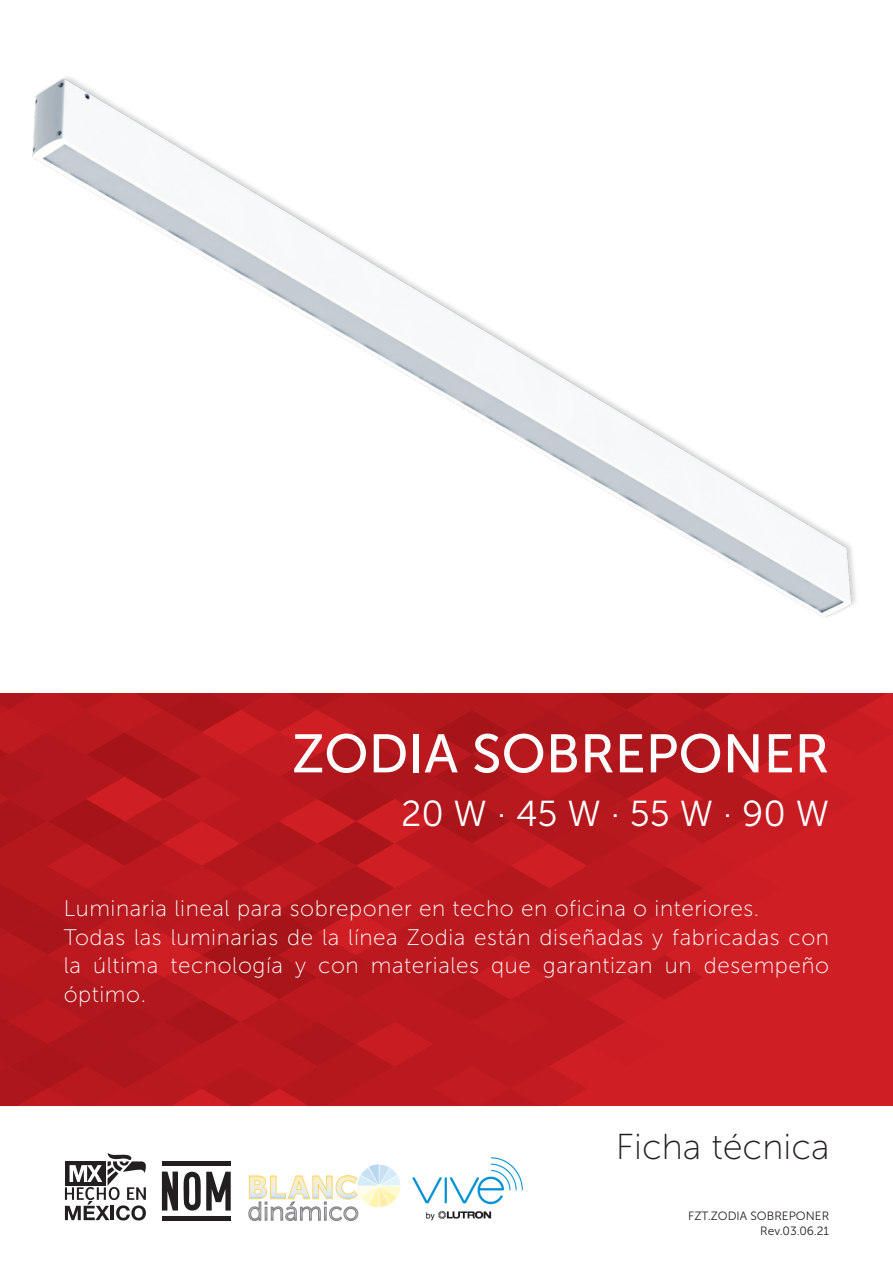
<style>
.page{position:relative;width:893px;height:1263px;background:#fff}
.page>*{position:absolute;margin:0;border:0;box-sizing:border-box;transform-origin:0 0}
.t1{font:54px "Museo Sans 500";color:#fff}
.t2{font:36px "Museo Sans 300";color:#fff}
.t3{font:36px "Museo Sans 100";color:#231f20}
.t4{font:22.5px/28.5px "Museo Sans 100";letter-spacing:.025em;color:#fff;text-align:justify}
.t5{font:12px "Museo Sans 300";color:#231f20}
</style>
<div class="page">
<svg style="left:0;top:693px;width:893px;height:414px;background:#bd1a20"></svg>
<hr style="left:0;top:1157px;width:1px;height:106px;background:#d02029">
<svg style="left:65px;top:1153px;width:81px;height:67px"></svg>
<svg style="left:162px;top:1171px;width:69px;height:39px"></svg>
<hr style="left:162px;top:1162px;width:69px;height:4px;background:#231f20">
<hr style="left:162px;top:1216px;width:69px;height:4px;background:#231f20">
<img style="left:32px;top:77px;width:824px;height:540px">
<img style="left:412px;top:1157px;width:112px;height:63px">
<svg style="left:248px;top:1164px;width:152px;height:56px"></svg>
<p class="t1" style="left:292px;top:724px;width:539px">ZODIA SOBREPONER</p>
<p class="t2" style="left:401px;top:794px;width:430px">20 W · 45 W · 55 W · 90 W</p>
<p class="t4" style="left:64px;top:895px;width:697px">Luminaria lineal para sobreponer en techo en oficina o interiores.</p>
<p class="t4" style="left:64px;top:923px;width:767px">Todas las luminarias de la línea Zodia están diseñadas y fabricadas con la última tecnología y con materiales que garantizan un desempeño óptimo.</p>
<h2 class="t3" style="left:616px;top:1127px;width:215px">Ficha técnica</h2>
<p class="t5" style="left:688px;top:1210px;width:142px">FZT.ZODIA SOBREPONER</p>
<p class="t5" style="left:760px;top:1225px;width:70px">Rev.03.06.21</p>
</div>
